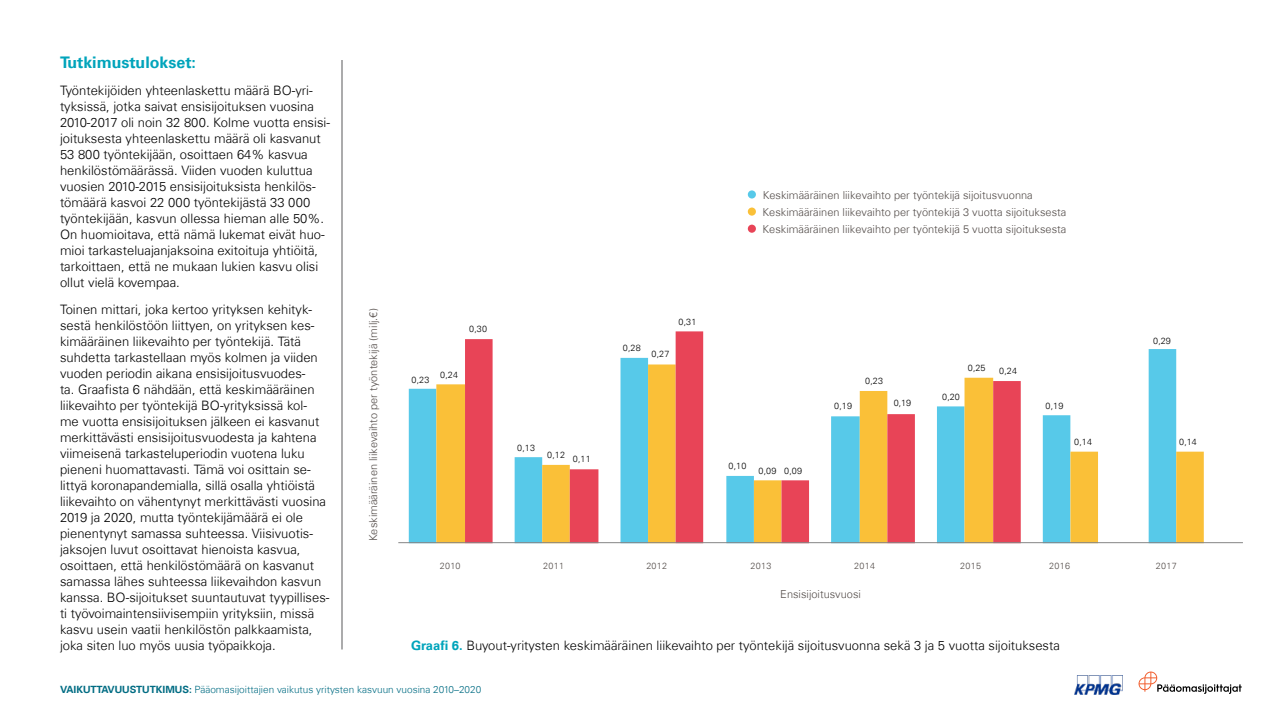
<style>
.page{position:relative;width:1280px;height:720px;background:#fff}
.page>*{position:absolute;margin:0;border:0;box-sizing:border-box;transform-origin:0 0}
.t1{font:700 16px "Universfor KPMG";color:#00a4bb}
.t2{font:300 13px/16px "Universfor KPMG";color:#000}
.t3{font:300 11px "Universfor KPMG";color:#524b48}
.t4{font:300 10px "Universfor KPMG";color:#006c83}
.t5{font:300 9px "Universfor KPMG";letter-spacing:.03em;color:#000}
.t6{font:300 9px "Universfor KPMG";letter-spacing:.03em;color:#524b48}
.s1{font-weight:700;color:#00a4bb}
.s2{font-weight:700}
</style>
<div class="page">
<div style="left:748px;top:190px;width:8px;height:9px;background:#57c9e9;border-radius:50%"></div>
<div style="left:748px;top:208px;width:8px;height:8px;background:#fac038;border-radius:50%"></div>
<div style="left:748px;top:225px;width:8px;height:8px;background:#e84457;border-radius:50%"></div>
<svg style="left:409px;top:349px;width:767px;height:194px;fill:#57c9e9"></svg>
<svg style="left:436px;top:365px;width:768px;height:178px"></svg>
<svg style="left:465px;top:331px;width:556px;height:212px"></svg>
<hr style="left:398px;top:543px;width:845px;height:1px;background:#858585">
<hr style="left:342px;top:60px;width:1px;height:590px;background:#58595b">
<p class="t1" style="left:60px;top:53px;width:138px">Tutkimustulokset:</p>
<p class="t2" style="left:60px;top:82px;width:272px">Työntekijöiden yhteenlaskettu määrä BO-yri&shy;tyksissä, jotka saivat ensisijoituksen vuosina 2010-2017 oli noin 32 800. Kolme vuotta ensisi&shy;joituksesta yhteenlaskettu määrä oli kasvanut 53 800 työntekijään, osoittaen 64% kasvua henkilöstömäärässä. Viiden vuoden kuluttua vuosien 2010-2015 ensisijoituksista henkilös&shy;tömäärä kasvoi 22 000 työntekijästä 33 000 työntekijään, kasvun ollessa hieman alle 50%.<br>On huomioitava, että nämä lukemat eivät huo&shy;mioi tarkasteluajanjaksoina exitoituja yhtiöitä, tarkoittaen, että ne mukaan lukien kasvu olisi ollut vielä kovempaa.</p>
<p class="t2" style="left:60px;top:301px;width:271px">Toinen mittari, joka kertoo yrityksen kehityk&shy;sestä henkilöstöön liittyen, on yrityksen kes&shy;kimääräinen liikevaihto per työntekijä. Tätä suhdetta tarkastellaan myös kolmen ja viiden vuoden periodin aikana ensisijoitusvuodes-<br>ta. Graafista 6 nähdään, että keskimääräinen liikevaihto per työntekijä BO-yrityksissä kol-<br>me vuotta ensisijoituksen jälkeen ei kasvanut merkittävästi ensisijoitusvuodesta ja kahtena viimeisenä tarkasteluperiodin vuotena luku pieneni huomattavasti. Tämä voi osittain se&shy;littyä koronapandemialla, sillä osalla yhtiöistä liikevaihto on vähentynyt merkittävästi vuosina 2019 ja 2020, mutta työntekijämäärä ei ole pienentynyt samassa suhteessa. Viisivuotis&shy;jaksojen luvut osoittavat hienoista kasvua, osoittaen, että henkilöstömäärä on kasvanut samassa lähes suhteessa liikevaihdon kasvun kanssa. BO-sijoitukset suuntautuvat tyypillises&shy;ti työvoimaintensiivisempiin yrityksiin, missä kasvu usein vaatii henkilöstön palkkaamista, joka siten luo myös uusia työpaikkoja.</p>
<p class="t3" style="left:367px;top:541px;width:234px;rotate:-90deg">Keskimääräinen liikevaihto per työntekijä (milj.€)</p>
<p class="t5" style="left:679px;top:316px;width:19px">0,31</p>
<p class="t5" style="left:469px;top:324px;width:19px">0,30</p>
<p class="t5" style="left:623px;top:342px;width:19px">0,28</p>
<p class="t5" style="left:651px;top:349px;width:19px">0,27</p>
<p class="t5" style="left:440px;top:369px;width:19px">0,24</p>
<p class="t5" style="left:412px;top:374px;width:19px">0,23</p>
<p class="t5" style="left:517px;top:442px;width:19px">0,13</p>
<p class="t5" style="left:547px;top:451px;width:45px">0,12 0,11</p>
<p class="t3" style="left:763px;top:189px;width:272px">Keskimääräinen liikevaihto per työntekijä sijoitusvuonna</p>
<p class="t3" style="left:763px;top:223px;width:305px">Keskimääräinen liikevaihto per työntekijä 5 vuotta sijoituksesta</p>
<p class="t3" style="left:763px;top:206px;width:305px">Keskimääräinen liikevaihto per työntekijä 3 vuotta sijoituksesta</p>
<p class="t5" style="left:729px;top:460px;width:19px">0,10</p>
<p class="t5" style="left:759px;top:465px;width:45px">0,09 0,09</p>
<p class="t5" style="left:834px;top:401px;width:19px">0,19</p>
<p class="t5" style="left:865px;top:375px;width:19px">0,23</p>
<p class="t5" style="left:894px;top:398px;width:19px">0,19</p>
<p class="t5" style="left:942px;top:391px;width:19px">0,20</p>
<p class="t5" style="left:968px;top:362px;width:19px">0,25</p>
<p class="t5" style="left:999px;top:366px;width:19px">0,24</p>
<p class="t5" style="left:1153px;top:336px;width:19px">0,29</p>
<p class="t5" style="left:1045px;top:400px;width:19px">0,19</p>
<p class="t5" style="left:1074px;top:436px;width:19px">0,14</p>
<p class="t5" style="left:1179px;top:436px;width:19px">0,14</p>
<p class="t6" style="left:440px;top:561px;width:22px">2010</p>
<p class="t6" style="left:543px;top:561px;width:22px">2011</p>
<p class="t6" style="left:646px;top:561px;width:22px">2012</p>
<p class="t6" style="left:751px;top:561px;width:22px">2013</p>
<p class="t6" style="left:854px;top:561px;width:22px">2014</p>
<p class="t6" style="left:960px;top:561px;width:22px">2015</p>
<p class="t6" style="left:1049px;top:561px;width:22px">2016</p>
<p class="t6" style="left:1156px;top:561px;width:22px">2017</p>
<p class="t3" style="left:780px;top:588px;width:82px">Ensisijoitusvuosi</p>
<p class="t2" style="left:411px;top:637px;width:650px"><span class="s1">Graafi 6.</span> Buyout-yritysten keskimääräinen liikevaihto per työntekijä sijoitusvuonna sekä 3 ja 5 vuotta sijoituksesta</p>
<p class="t4" style="left:60px;top:683px;width:423px"><span class="s2">VAIKUTTAVUUSTUTKIMUS:</span> Pääomasijoittajien vaikutus yritysten kasvuun vuosina 2010–2020</p>
</div>
